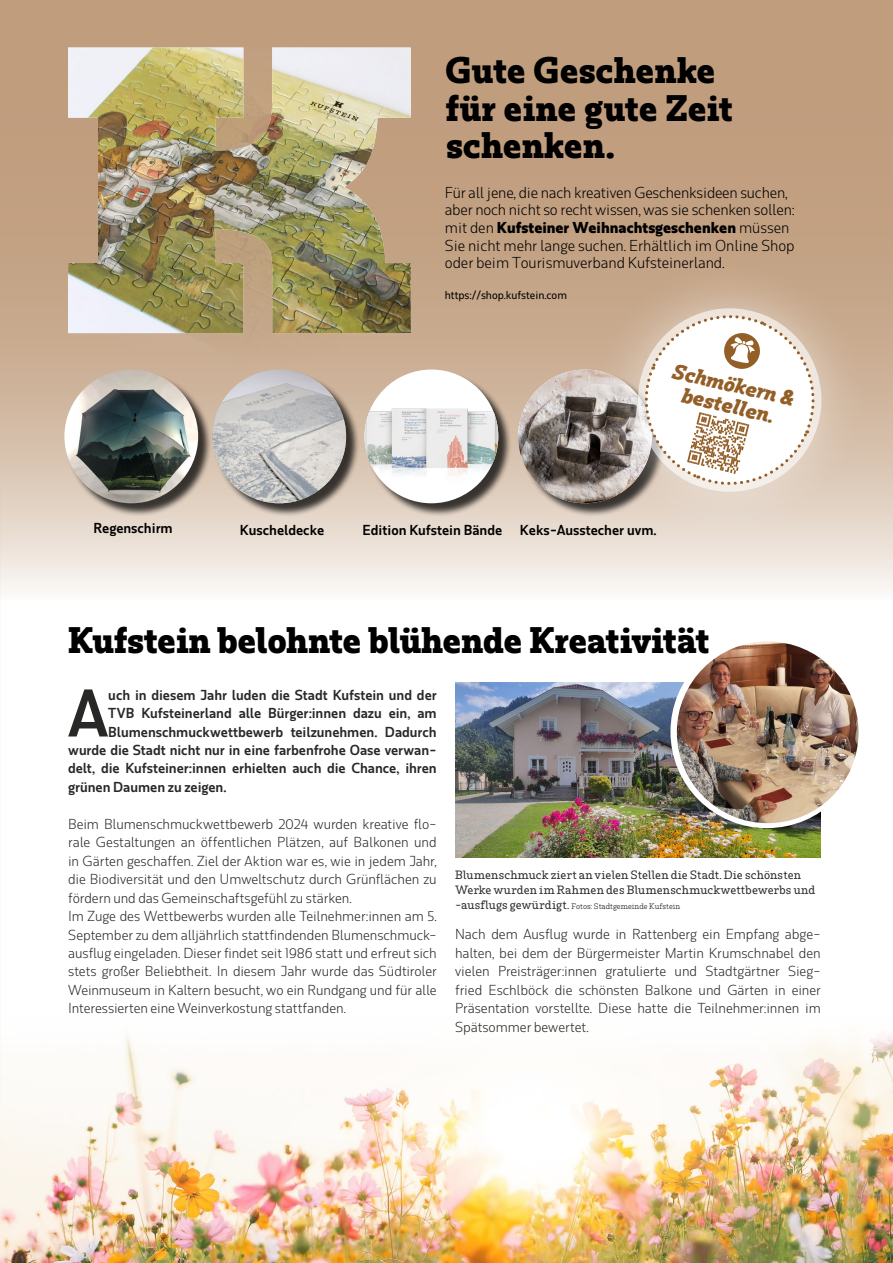
<style>
.page{position:relative;width:893px;height:1263px;background:#fff}
.page>*{position:absolute;margin:0;border:0;box-sizing:border-box;transform-origin:0 0}
.t1{font:600 62.7px "Rum Sans";color:#282827}
.t2{font:700 34.5px/37.8px "Rum Serif";letter-spacing:-.005em;color:#000}
.t3{font:italic 700 19.95px/21.3px "Rum Serif";color:#945e27;text-align:center}
.t4{font:300 14.7px/17.7px "Rum Sans";letter-spacing:-.01em;color:#000}
.t5{font:300 13.5px/18.5px "Rum Sans";color:#282827}
.t6{font:600 13.5px "Rum Sans";color:#282827}
.t7{font:600 13.5px "Rum Sans";color:#000}
.t8{font:500 11.25px/15px "Rum Serif";letter-spacing:.01em;color:#282827}
.t9{font:500 10.8px "Rum Sans";color:#000}
.t10{font:300 7.5px "Rum Serif";color:#000}
.s1{font-weight:700}
.s2{font-weight:500;font-size:11.25px;color:#282827}
</style>
<div class="page">
<img style="left:0;top:1035px;width:893px;height:228px">
<svg style="left:0;top:0;width:893px;height:600px;fill:#c19f80"></svg>
<img style="left:113px;top:41px;width:233px;height:320px">
<img style="left:68px;top:48px;width:343px;height:285px">
<div style="left:66px;top:371px;width:146px;height:146px;background:#000;opacity:.75"></div>
<img style="left:64px;top:369px;width:134px;height:134px;border-radius:67px">
<div style="left:214px;top:371px;width:146px;height:146px;background:#000;opacity:.75"></div>
<img style="left:212px;top:369px;width:134px;height:134px">
<div style="left:366px;top:371px;width:146px;height:146px;background:#000;opacity:.75"></div>
<div style="left:364px;top:369px;width:134px;height:134px;background:#fff;border-radius:50%"></div>
<img style="left:364px;top:405px;width:134px;height:78px">
<div style="left:520px;top:371px;width:146px;height:146px;background:#000;opacity:.75"></div>
<img style="left:518px;top:369px;width:134px;height:134px;border-radius:67px">
<svg style="left:542px;top:212px;width:351px;height:376px"></svg>
<svg style="left:626px;top:296px;width:208px;height:208px"></svg>
<img style="left:455px;top:683px;width:366px;height:174px">
<div style="left:670px;top:635px;width:193px;height:193px;background:#fff;border-radius:50%"></div>
<img style="left:677px;top:641px;width:181px;height:182px;border-radius:91px">
<h2 class="t2" style="left:445px;top:51px;width:289px">Gute Geschenke für eine gute Zeit schenken.</h2>
<p class="t4" style="left:445px;top:183px;width:351px">Für all jene, die nach kreativen Geschenksideen suchen, aber noch nicht so recht wissen, was sie schenken sollen: mit den <span class="s1">Kufsteiner Weihnachtsgeschenken</span> müssen Sie nicht mehr lange suchen. Erhältlich im Online Shop oder beim Tourismuverband Kufsteinerland.</p>
<p class="t9" style="left:445px;top:288px;width:124px">https://shop.kufstein.com</p>
<h3 class="t3" style="left:675px;top:360px;width:125px;rotate:13deg">Schmökern &amp; bestellen.</h3>
<p class="t7" style="left:94px;top:520px;width:81px">Regenschirm</p>
<p class="t7" style="left:240px;top:521px;width:86px">Kuscheldecke</p>
<p class="t7" style="left:362px;top:521px;width:141px">Edition Kufstein Bände</p>
<p class="t7" style="left:520px;top:521px;width:138px">Keks-Ausstecher uvm.</p>
<h2 class="t2" style="left:68px;top:621px;width:643px">Kufstein belohnte blühende Kreativität</h2>
<h1 class="t1" style="left:68px;top:675px;width:43px">A</h1>
<p class="t6" style="left:108px;top:686px;width:330px">uch in diesem Jahr luden die Stadt Kufstein und der</p>
<p class="t6" style="left:108px;top:705px;width:330px">TVB Kufsteinerland alle Bürger:innen dazu ein, am</p>
<p class="t6" style="left:108px;top:723px;width:330px">Blumenschmuckwettbewerb teilzunehmen. Dadurch</p>
<p class="t6" style="left:68px;top:742px;width:370px">wurde die Stadt nicht nur in eine farbenfrohe Oase verwan-</p>
<p class="t6" style="left:68px;top:760px;width:370px">delt, die Kufsteiner:innen erhielten auch die Chance, ihren</p>
<p class="t6" style="left:68px;top:779px;width:160px">grünen Daumen zu zeigen.</p>
<p class="t5" style="left:68px;top:814px;width:370px">Beim Blumenschmuckwettbewerb 2024 wurden kreative flo&shy;rale Gestaltungen an öffentlichen Plätzen, auf Balkonen und in Gärten geschaffen. Ziel der Aktion war es, wie in jedem Jahr, die Biodiversität und den Umweltschutz durch Grünflächen zu fördern und das Gemeinschaftsgefühl zu stärken.<br>Im Zuge des Wettbewerbs wurden alle Teilnehmer:innen am 5.<br>September zu dem alljährlich stattfindenden Blumenschmuck&shy;ausflug eingeladen. Dieser findet seit 1986 statt und erfreut sich stets großer Beliebtheit. In diesem Jahr wurde das Südtiroler Weinmuseum in Kaltern besucht, wo ein Rundgang und für alle Interessierten eine Weinverkostung stattfanden.</p>
<p class="t8" style="left:455px;top:867px;width:362px">Blumenschmuck ziert an vielen Stellen die Stadt. Die schönsten<br>Werke wurden im Rahmen des Blumenschmuckwettbewerbs und</p>
<p class="t10" style="left:455px;top:901px;width:227px"><span class="s2">-ausflugs gewürdigt.</span> Fotos: Stadtgemeinde Kufstein</p>
<p class="t5" style="left:455px;top:925px;width:367px;text-align:justify">Nach dem Ausflug wurde in Rattenberg ein Empfang abge&shy;halten, bei dem der Bürgermeister Martin Krumschnabel den vielen Preisträger:innen gratulierte und Stadtgärtner Sieg&shy;fried Eschlböck die schönsten Balkone und Gärten in einer Präsentation vorstellte. Diese hatte die Teilnehmer:innen im Spätsommer bewertet.</p>
</div>
